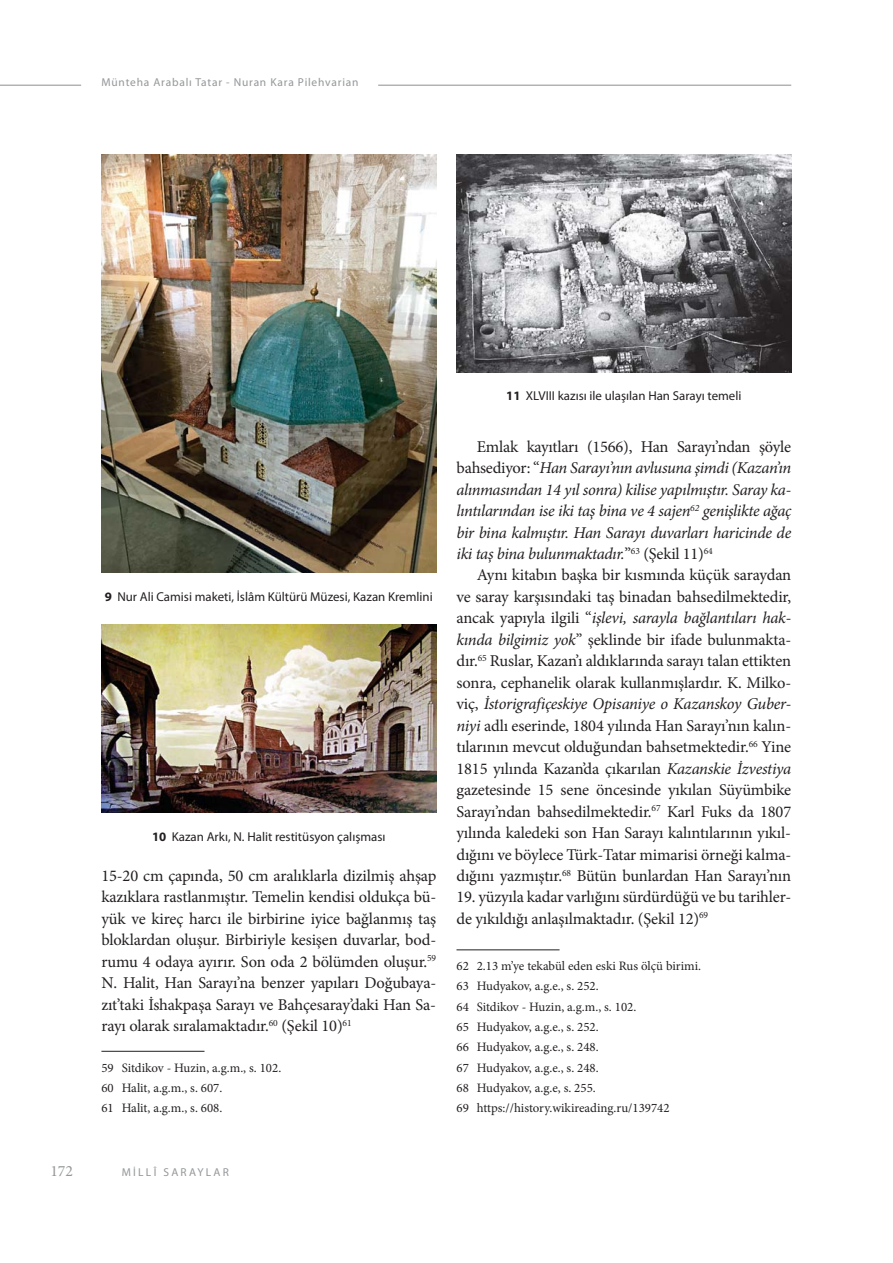
<style>
.page{position:relative;width:893px;height:1263px;background:#fff}
.page>*{position:absolute;margin:0;border:0;box-sizing:border-box;transform-origin:0 0}
.t1{font:16.5px/21.5px "Minion Pro";letter-spacing:-.01em;color:#231f20;text-align:justify}
.t2{font:italic 16.5px/21.5px "Minion Pro";letter-spacing:-.025em;color:#231f20;text-align:justify}
.t3{font:15.75px "Minion Pro";color:#949698}
.t4{font:12.9px/20.2px "Minion Pro";color:#231f20}
.t5{font:12.9px "Myriad Pro";color:#231f20}
.t6{font:11.4px "Myriad Pro";letter-spacing:.07em;color:#949698}
.t7{font:11.4px "Myriad Pro";letter-spacing:.2em;color:#949698}
.s1{font-weight:700}
.s2{font-style:normal}
.s3{font-style:italic}
</style>
<div class="page">
<hr style="left:0;top:85px;width:81px;height:1px;background:#949698">
<hr style="left:378px;top:85px;width:413px;height:1px;background:#949698">
<hr style="left:101px;top:1051px;width:103px;height:1px;background:#231f20">
<hr style="left:456px;top:950px;width:103px;height:1px;background:#231f20">
<img style="left:456px;top:155px;width:335px;height:217px">
<img style="left:101px;top:155px;width:335px;height:418px">
<img style="left:101px;top:624px;width:335px;height:189px">
<p class="t6" style="left:101px;top:78px;width:259px">Münteha Arabalı Tatar - Nuran Kara Pilehvarian</p>
<p class="t3" style="left:50px;top:1165px;width:24px">172</p>
<p class="t5" style="left:105px;top:592px;width:329px"><span class="s1">9</span> Nur Ali Camisi maketi, İslâm Kültürü Müzesi, Kazan Kremlini</p>
<p class="t5" style="left:152px;top:832px;width:235px"><span class="s1">10</span> Kazan Arkı, N. Halit restitüsyon çalışması</p>
<p class="t1" style="left:101px;top:866px;width:336px">15-20 cm çapında, 50 cm aralıklarla dizilmiş ahşap kazıklara rastlanmıştır. Temelin kendisi oldukça bü&shy;yük ve kireç harcı ile birbirine iyice bağlanmış taş bloklardan oluşur. Birbiriyle kesişen duvarlar, bod&shy;rumu 4 odaya ayırır. Son oda 2 bölümden oluşur.<sup>59<br></sup>N. Halit, Han Sarayı’na benzer yapıları Doğubaya&shy;zıt’taki İshakpaşa Sarayı ve Bahçesaray’daki Han Sa&shy;rayı olarak sıralamaktadır.<sup>60</sup> (Şekil 10)<sup>61</sup></p>
<p class="t4" style="left:101px;top:1058px;width:181px">59 Sitdikov - Huzin, a.g.m., s. 102.<br>60 Halit, a.g.m., s. 607.<br>61 Halit, a.g.m., s. 608.</p>
<p class="t7" style="left:122px;top:1168px;width:109px">MİLLÎ SARAYLAR</p>
<p class="t5" style="left:506px;top:391px;width:237px"><span class="s1">11</span> XLVIII kazısı ile ulaşılan Han Sarayı temeli</p>
<p class="t2" style="left:456px;top:437px;width:336px;text-indent:20px"><span class="s2">Emlak kayıtları (1566), Han Sarayı’ndan şöyle bahsediyor: “</span>Han Sarayı’nın avlusuna şimdi (Kazan’ın alınmasından 14 yıl sonra) kilise yapılmıştır. Saray ka&shy;lıntılarından ise iki taş bina ve 4 sajen<sup>62</sup> genişlikte ağaç bir bina kalmıştır. Han Sarayı duvarları haricinde de iki taş bina bulunmaktadır.<span class="s2">”</span><sup>63</sup> <span class="s2">(Şekil 11)</span><sup>64</sup></p>
<p class="t1" style="left:456px;top:566px;width:336px;text-indent:20px">Aynı kitabın başka bir kısmında küçük saraydan ve saray karşısındaki taş binadan bahsedilmektedir, ancak yapıyla ilgili “<span class="s3">işlevi, sarayla bağlantıları hak&shy;kında bilgimiz yok</span>” şeklinde bir ifade bulunmakta&shy;dır.<sup>65</sup> Ruslar, Kazan’ı aldıklarında sarayı talan ettikten sonra, cephanelik olarak kullanmışlardır. K. Milko&shy;viç, <span class="s3">İstorigrafiçeskiye Opisaniye o Kazanskoy Guber&shy;niyi</span> adlı eserinde, 1804 yılında Han Sarayı’nın kalın&shy;tılarının mevcut olduğundan bahsetmektedir.<sup>66</sup> Yine 1815 yılında Kazan’da çıkarılan <span class="s3">Kazanskie İzvestiya </span>gazetesinde 15 sene öncesinde yıkılan Süyümbike Sarayı’ndan bahsedilmektedir.<sup>67</sup> Karl Fuks da 1807 yılında kaledeki son Han Sarayı kalıntılarının yıkıl&shy;dığını ve böylece Türk-Tatar mimarisi örneği kalma&shy;dığını yazmıştır.<sup>68</sup> Bütün bunlardan Han Sarayı’nın</p>
<p class="t1" style="left:456px;top:888px;width:336px">19. yüzyıla kadar varlığını sürdürdüğü ve bu tarihler&shy;de yıkıldığı anlaşılmaktadır. (Şekil 12)<sup>69</sup></p>
<p class="t4" style="left:456px;top:957px;width:246px">62 2.13 m’ye tekabül eden eski Rus ölçü birimi.<br>63 Hudyakov, a.g.e., s. 252.<br>64 Sitdikov - Huzin, a.g.m., s. 102.<br>65 Hudyakov, a.g.e., s. 252.<br>66 Hudyakov, a.g.e., s. 248.<br>67 Hudyakov, a.g.e., s. 248.<br>68 Hudyakov, a.g.e, s. 255.<br>69 https://history.wikireading.ru/139742</p>
</div>
